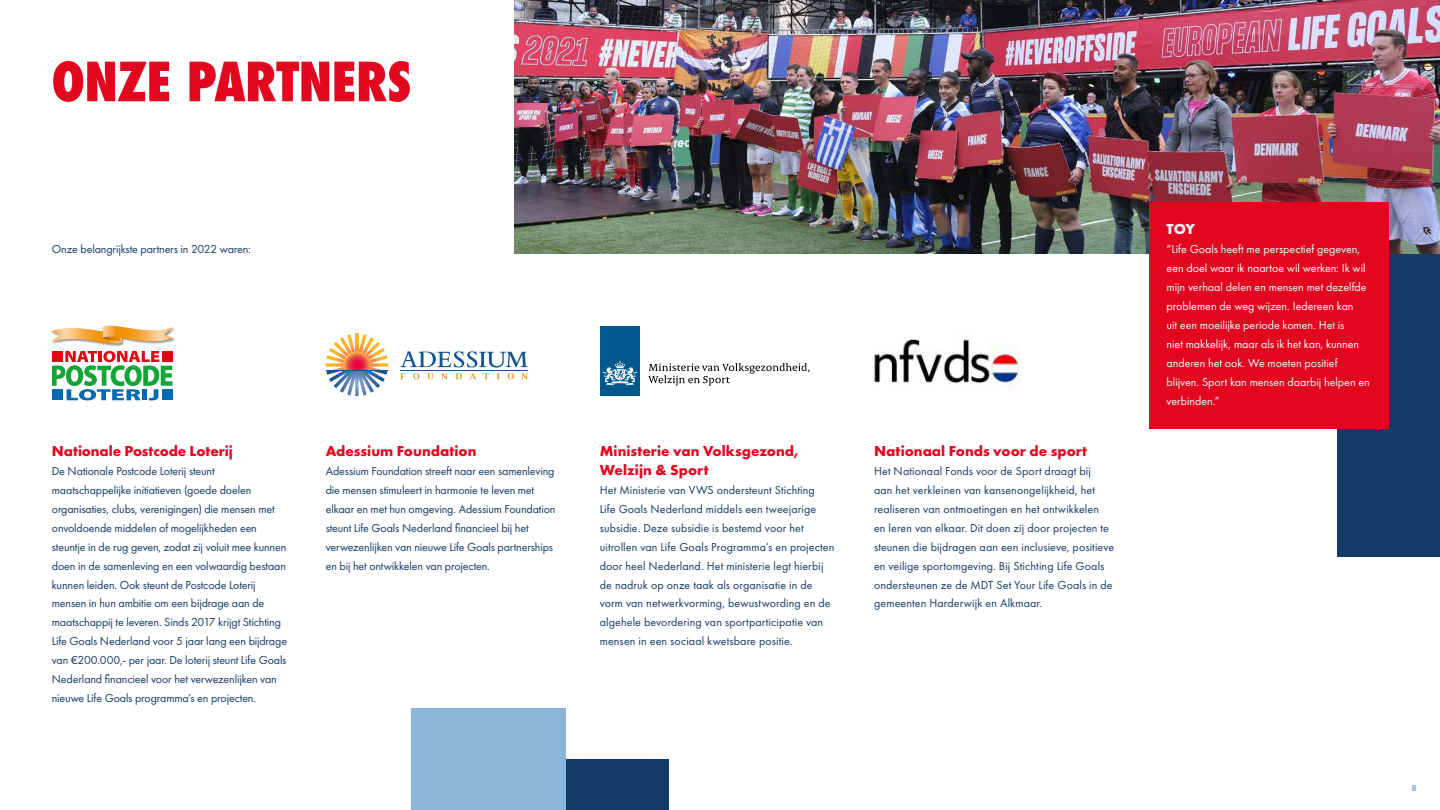
<style>
.page{position:relative;width:1440px;height:810px;background:#fff}
.page>*{position:absolute;margin:0;border:0;box-sizing:border-box;transform-origin:0 0}
.t1{font:800 condensed 52.5px "Futura";letter-spacing:-.01em;color:#e2071f}
.t2{font:700 15px/19px "Futura PT";color:#e2071f}
.t3{font:700 15px "Futura PT";color:#fff}
.t4{font:12px/19px "Futura PT";letter-spacing:-.005em;color:#143b67}
.t5{font:12px/19px "Futura PT";color:#fff}
.t6{font:700 9px "Futura PT";color:#8ab4da}
</style>
<div class="page">
<div style="left:1337px;top:253px;width:103px;height:304px;background:#143b67"></div>
<img style="left:514px;top:0;width:926px;height:253px">
<div style="left:600px;top:326px;width:40px;height:69px;background:#00588e"></div>
<svg style="left:602px;top:360px;width:36px;height:26px"></svg>
<svg style="left:648px;top:363px;width:162px;height:23px"></svg>
<img style="left:874px;top:337px;width:147px;height:51px">
<svg style="left:400px;top:351px;width:128px;height:28px"></svg>
<svg style="left:326px;top:334px;width:62px;height:62px"></svg>
<hr style="left:326px;top:370px;width:62px;height:1px;background:#125394">
<svg style="left:51px;top:325px;width:124px;height:76px"></svg>
<div style="left:1149px;top:202px;width:240px;height:227px;background:#e2071f"></div>
<div style="left:411px;top:709px;width:155px;height:101px;background:#8ab4da"></div>
<div style="left:566px;top:759px;width:103px;height:51px;background:#143b67"></div>
<h1 class="t1" style="left:51px;top:46px;width:361px">ONZE PARTNERS</h1>
<p class="t4" style="left:52px;top:240px;width:200px">Onze belangrijkste partners in 2022 waren:</p>
<p class="t2" style="left:52px;top:441px;width:182px">Nationale Postcode Loterij</p>
<p class="t4" style="left:52px;top:461px;width:237px">De Nationale Postcode Loterij steunt maatschappelijke initiatieven (goede doelen organisaties, clubs, verenigingen) die mensen met onvoldoende middelen of mogelijkheden een steuntje in de rug geven, zodat zij voluit mee kunnen doen in de samenleving en een volwaardig bestaan kunnen leiden. Ook steunt de Postcode Loterij mensen in hun ambitie om een bijdrage aan de maatschappij te leveren. Sinds 2017 krijgt Stichting Life Goals Nederland voor 5 jaar lang een bijdrage van €200.000,- per jaar. De loterij steunt Life Goals Nederland financieel voor het verwezenlijken van nieuwe Life Goals programma’s en projecten.</p>
<p class="t2" style="left:326px;top:441px;width:152px">Adessium Foundation</p>
<p class="t4" style="left:326px;top:461px;width:231px">Adessium Foundation streeft naar een samenleving die mensen stimuleert in harmonie te leven met elkaar en met hun omgeving. Adessium Foundation steunt Life Goals Nederland financieel bij het verwezenlijken van nieuwe Life Goals partnerships en bij het ontwikkelen van projecten.</p>
<p class="t2" style="left:600px;top:441px;width:201px">Ministerie van Volksgezond,<br>Welzijn &amp; Sport</p>
<p class="t4" style="left:600px;top:480px;width:236px">Het Ministerie van VWS ondersteunt Stichting<br>Life Goals Nederland middels een tweejarige subsidie. Deze subsidie is bestemd voor het uitrollen van Life Goals Programma’s en projecten door heel Nederland. Het ministerie legt hierbij de nadruk op onze taak als organisatie in de vorm van netwerkvorming, bewustwording en de algehele bevordering van sportparticipatie van mensen in een sociaal kwetsbare positie.</p>
<p class="t2" style="left:874px;top:441px;width:215px">Nationaal Fonds voor de sport</p>
<p class="t4" style="left:874px;top:461px;width:242px">Het Nationaal Fonds voor de Sport draagt bij<br>aan het verkleinen van kansenongelijkheid, het realiseren van ontmoetingen en het ontwikkelen<br>en leren van elkaar. Dit doen zij door projecten te steunen die bijdragen aan een inclusieve, positieve en veilige sportomgeving. Bij Stichting Life Goals ondersteunen ze de MDT Set Your Life Goals in de gemeenten Harderwijk en Alkmaar.</p>
<p class="t3" style="left:1167px;top:219px;width:30px">TOY</p>
<p class="t5" style="left:1167px;top:240px;width:205px">“Life Goals heeft me perspectief gegeven, een doel waar ik naartoe wil werken: Ik wil mijn verhaal delen en mensen met dezelfde problemen de weg wijzen. Iedereen kan<br>uit een moeilijke periode komen. Het is<br>niet makkelijk, maar als ik het kan, kunnen anderen het ook. We moeten positief blijven. Sport kan mensen daarbij helpen en verbinden.”</p>
<p class="t6" style="left:1412px;top:782px;width:7px">8</p>
</div>
